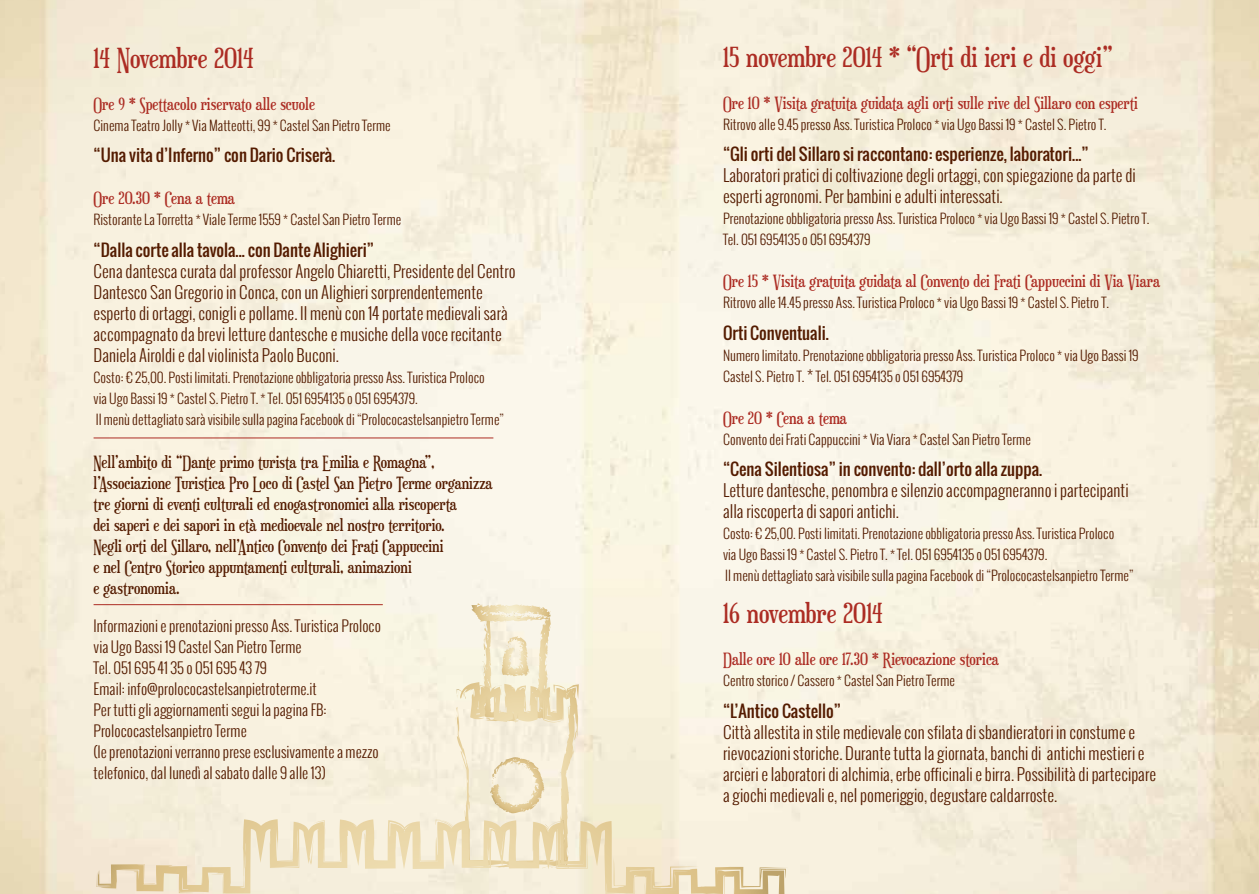
<style>
.page{position:relative;width:1259px;height:894px;background:#fff}
.page>*{position:absolute;margin:0;border:0;box-sizing:border-box;transform-origin:0 0}
.t1{font:27px "Euphorigenic";color:#ac2c23}
.t2{font:300 16.5px/21px "Oswald";color:#541b00}
.t3{font:16.5px/21px "Euphorigenic";color:#541b00}
.t4{font:16.5px "Euphorigenic";color:#ac2c23}
.t5{font:16.5px "Oswald";color:#541b00}
.t6{font:300 15px/21px "Oswald";color:#541b00}
.t7{font:300 13.5px/21px "Oswald";color:#541b00}
.s1{font-size:16.5px}
</style>
<div class="page">
<img style="left:0;top:0;width:1259px;height:894px">
<svg style="left:560px;top:772px;width:7px;height:5px"></svg>
<svg style="left:463px;top:764px;width:3px;height:9px"></svg>
<svg style="left:466px;top:784px;width:1px;height:13px"></svg>
<svg style="left:518px;top:861px;width:9px;height:6px"></svg>
<svg style="left:561px;top:862px;width:8px;height:6px"></svg>
<svg style="left:309px;top:819px;width:161px;height:42px;background:#f0e4c3"></svg>
<svg style="left:545px;top:817px;width:24px;height:28px"></svg>
<svg style="left:491px;top:758px;width:52px;height:44px;background:#f0e4c9"></svg>
<svg style="left:455px;top:603px;width:124px;height:130px;background:#f2e9cf"></svg>
<hr style="left:94px;top:438px;width:399px;height:1px;background:#ac2c23">
<hr style="left:94px;top:604px;width:289px;height:1px;background:#ac2c23">
<h1 class="t1" style="left:94px;top:41px;width:162px">14 Novembre 2014</h1>
<p class="t4" style="left:94px;top:94px;width:223px">Ore 9 * Spettacolo riservato alle scuole</p>
<p class="t7" style="left:94px;top:114px;width:299px">Cinema Teatro Jolly * Via Matteotti, 99 * Castel San Pietro Terme</p>
<p class="t5" style="left:94px;top:142px;width:243px">“Una vita d’Inferno” con Dario Criserà.</p>
<p class="t4" style="left:94px;top:188px;width:143px">Ore 20.30 * Cena a tema</p>
<p class="t7" style="left:94px;top:209px;width:309px">Ristorante La Torretta * Viale Terme 1559 * Castel San Pietro Terme</p>
<p class="t5" style="left:94px;top:237px;width:282px">“Dalla corte alla tavola... con Dante Alighieri”</p>
<p class="t2" style="left:94px;top:260px;width:423px">Cena dantesca curata dal professor Angelo Chiaretti, Presidente del Centro Dantesco San Gregorio in Conca, con un Alighieri sorprendentemente esperto di ortaggi, conigli e pollame. Il menù con 14 portate medievali sarà accompagnato da brevi letture dantesche e musiche della voce recitante Daniela Airoldi e dal violinista Paolo Buconi.</p>
<p class="t7" style="left:94px;top:366px;width:412px">Costo: € 25,00. Posti limitati. Prenotazione obbligatoria presso Ass. Turistica Proloco<br>via Ugo Bassi 19 * Castel S. Pietro T. * Tel. 051 6954135 o 051 6954379.<br>Il menù dettagliato sarà visibile sulla pagina Facebook di “Prolococastelsanpietro Terme”</p>
<p class="t3" style="left:94px;top:451px;width:400px">Nell’ambito di “Dante primo turista tra Emilia e Romagna”, l’Associazione Turistica Pro Loco di Castel San Pietro Terme organizza tre giorni di eventi culturali ed enogastronomici alla riscoperta<br>dei saperi e dei sapori in età medioevale nel nostro territorio.<br>Negli orti del Sillaro, nell’Antico Convento dei Frati Cappuccini<br>e nel Centro Storico appuntamenti culturali, animazioni<br>e gastronomia.</p>
<p class="t6" style="left:94px;top:615px;width:289px">Informazioni e prenotazioni presso Ass. Turistica Proloco via Ugo Bassi 19 Castel San Pietro Terme<br>Tel. 051 695 41 35 o 051 695 43 79<br>Email: info@prolococastelsanpietroterme.it<br>Per tutti gli aggiornamenti segui la pagina FB:<br>Prolococastelsanpietro Terme<br>(le prenotazioni verranno prese esclusivamente a mezzo telefonico, dal lunedì al sabato dalle 9 alle 13)</p>
<h1 class="t1" style="left:723px;top:41px;width:391px">15 novembre 2014 * “Orti di ieri e di oggi”</h1>
<p class="t4" style="left:723px;top:93px;width:416px">Ore 10 * Visita gratuita guidata agli orti sulle rive del Sillaro con esperti</p>
<p class="t7" style="left:723px;top:114px;width:385px">Ritrovo alle 9.45 presso Ass. Turistica Proloco * via Ugo Bassi 19 * Castel S. Pietro T.</p>
<p class="t5" style="left:723px;top:142px;width:367px">“Gli orti del Sillaro si raccontano: esperienze, laboratori...”</p>
<p class="t2" style="left:723px;top:165px;width:414px">Laboratori pratici di coltivazione degli ortaggi, con spiegazione da parte di esperti agronomi. Per bambini e adulti interessati.</p>
<p class="t7" style="left:723px;top:208px;width:428px">Prenotazione obbligatoria presso Ass. Turistica Proloco * via Ugo Bassi 19 * Castel S. Pietro T.<br>Tel. 051 6954135 o 051 6954379</p>
<p class="t4" style="left:723px;top:271px;width:438px">Ore 15 * Visita gratuita guidata al Convento dei Frati Cappuccini di Via Viara</p>
<p class="t7" style="left:723px;top:292px;width:387px">Ritrovo alle 14.45 presso Ass. Turistica Proloco * via Ugo Bassi 19 * Castel S. Pietro T.</p>
<p class="t5" style="left:723px;top:320px;width:107px">Orti Conventuali.</p>
<p class="t7" style="left:723px;top:345px;width:417px">Numero limitato. Prenotazione obbligatoria presso Ass. Turistica Proloco * via Ugo Bassi 19<br>Castel S. Pietro T. <span class="s1">*</span> Tel. 051 6954135 o 051 6954379</p>
<p class="t4" style="left:723px;top:408px;width:125px">Ore 20 * Cena a tema</p>
<p class="t7" style="left:723px;top:429px;width:309px">Convento dei Frati Cappuccini * Via Viara * Castel San Pietro Terme</p>
<p class="t5" style="left:723px;top:457px;width:321px">“Cena Silentiosa” in convento: dall’orto alla zuppa.</p>
<p class="t2" style="left:723px;top:480px;width:407px">Letture dantesche, penombra e silenzio accompagneranno i partecipanti alla riscoperta di sapori antichi.</p>
<p class="t7" style="left:723px;top:523px;width:412px">Costo: € 25,00. Posti limitati. Prenotazione obbligatoria presso Ass. Turistica Proloco<br>via Ugo Bassi 19 * Castel S. Pietro T. * Tel. 051 6954135 o 051 6954379.<br>Il menù dettagliato sarà visibile sulla pagina Facebook di “Prolococastelsanpietro Terme”</p>
<h1 class="t1" style="left:723px;top:597px;width:161px">16 novembre 2014</h1>
<p class="t4" style="left:723px;top:649px;width:277px">Dalle ore 10 alle ore 17.30 * Rievocazione storica</p>
<p class="t7" style="left:723px;top:670px;width:233px">Centro storico / Cassero * Castel San Pietro Terme</p>
<p class="t5" style="left:723px;top:698px;width:119px">“L’Antico Castello”</p>
<p class="t2" style="left:723px;top:721px;width:434px">Città allestita in stile medievale con sfilata di sbandieratori in constume e rievocazioni storiche. Durante tutta la giornata, banchi di antichi mestieri e arcieri e laboratori di alchimia, erbe officinali e birra. Possibilità di partecipare a giochi medievali e, nel pomeriggio, degustare caldarroste.</p>
</div>
